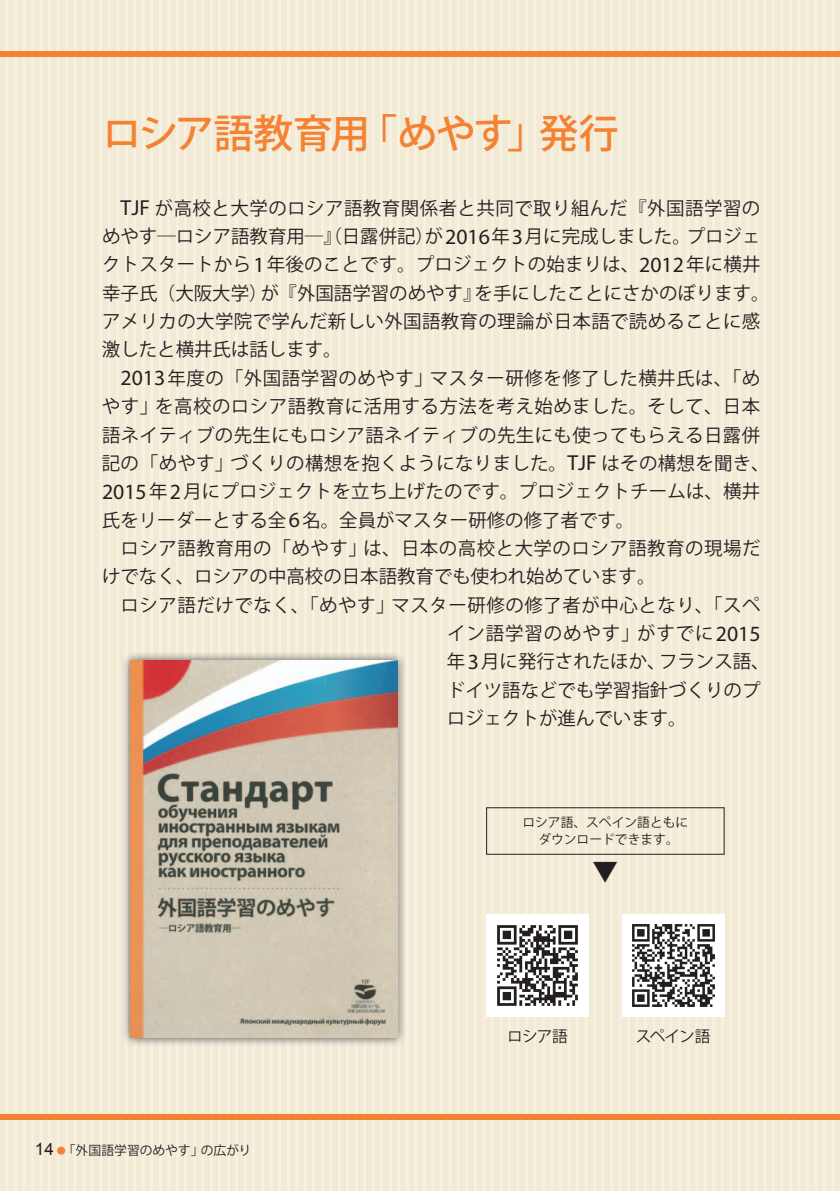
<style>
.page{position:relative;width:840px;height:1191px;background:#fff}
.page>*{position:absolute;margin:0;border:0;box-sizing:border-box;transform-origin:0 0}
.t1{font:500 39.6px "Koz Go Pro";letter-spacing:-.035em;color:#f48232}
.t2{font:25.6px "Koz Go Pro";color:#231f20}
.t3{font:18.4px/28.4px "Koz Go Pro";letter-spacing:.015em;color:#231f20}
.t4{font:15.6px "Koz Go Pro";letter-spacing:-.05em;color:#231f20}
.t5{font:12.8px/17px "Koz Go Pro";color:#231f20;text-align:center}
.s1{font-family:"Myriad Pro";font-size:21.8px}
.s2{font-family:"Arial";font-size:17px}
.s3{font-size:9px;color:#f48232}
</style>
<div class="page">
<div style="left:0;top:0;width:839px;height:1191px;background:#f1ebd6"></div>
<hr style="left:6px;top:0;width:3px;height:1191px;background:#f9f0e2">
<hr style="left:14px;top:0;width:3px;height:1191px;background:#f9f0e2">
<hr style="left:23px;top:0;width:3px;height:1191px;background:#f9f0e2">
<hr style="left:31px;top:0;width:3px;height:1191px;background:#f9f0e2">
<hr style="left:40px;top:0;width:3px;height:1191px;background:#f9f0e2">
<hr style="left:48px;top:0;width:3px;height:1191px;background:#f9f0e2">
<hr style="left:57px;top:0;width:3px;height:1191px;background:#f9f0e2">
<hr style="left:65px;top:0;width:3px;height:1191px;background:#f9f0e2">
<hr style="left:74px;top:0;width:3px;height:1191px;background:#f9f0e2">
<hr style="left:82px;top:0;width:3px;height:1191px;background:#f9f0e2">
<hr style="left:91px;top:0;width:3px;height:1191px;background:#f9f0e2">
<hr style="left:99px;top:0;width:3px;height:1191px;background:#f9f0e2">
<hr style="left:108px;top:0;width:3px;height:1191px;background:#f9f0e2">
<hr style="left:116px;top:0;width:3px;height:1191px;background:#f9f0e2">
<hr style="left:125px;top:0;width:3px;height:1191px;background:#f9f0e2">
<hr style="left:133px;top:0;width:3px;height:1191px;background:#f9f0e2">
<hr style="left:142px;top:0;width:3px;height:1191px;background:#f9f0e2">
<hr style="left:150px;top:0;width:3px;height:1191px;background:#f9f0e2">
<hr style="left:159px;top:0;width:3px;height:1191px;background:#f9f0e2">
<hr style="left:167px;top:0;width:3px;height:1191px;background:#f9f0e2">
<hr style="left:176px;top:0;width:3px;height:1191px;background:#f9f0e2">
<hr style="left:184px;top:0;width:3px;height:1191px;background:#f9f0e2">
<hr style="left:193px;top:0;width:3px;height:1191px;background:#f9f0e2">
<hr style="left:201px;top:0;width:3px;height:1191px;background:#f9f0e2">
<hr style="left:210px;top:0;width:3px;height:1191px;background:#f9f0e2">
<hr style="left:218px;top:0;width:3px;height:1191px;background:#f9f0e2">
<hr style="left:227px;top:0;width:3px;height:1191px;background:#f9f0e2">
<hr style="left:235px;top:0;width:3px;height:1191px;background:#f9f0e2">
<hr style="left:244px;top:0;width:3px;height:1191px;background:#f9f0e2">
<hr style="left:252px;top:0;width:3px;height:1191px;background:#f9f0e2">
<hr style="left:261px;top:0;width:3px;height:1191px;background:#f9f0e2">
<hr style="left:269px;top:0;width:3px;height:1191px;background:#f9f0e2">
<hr style="left:278px;top:0;width:3px;height:1191px;background:#f9f0e2">
<hr style="left:286px;top:0;width:3px;height:1191px;background:#f9f0e2">
<hr style="left:295px;top:0;width:3px;height:1191px;background:#f9f0e2">
<hr style="left:303px;top:0;width:3px;height:1191px;background:#f9f0e2">
<hr style="left:312px;top:0;width:3px;height:1191px;background:#f9f0e2">
<hr style="left:320px;top:0;width:3px;height:1191px;background:#f9f0e2">
<hr style="left:329px;top:0;width:3px;height:1191px;background:#f9f0e2">
<hr style="left:337px;top:0;width:3px;height:1191px;background:#f9f0e2">
<hr style="left:346px;top:0;width:3px;height:1191px;background:#f9f0e2">
<hr style="left:354px;top:0;width:3px;height:1191px;background:#f9f0e2">
<hr style="left:363px;top:0;width:3px;height:1191px;background:#f9f0e2">
<hr style="left:371px;top:0;width:3px;height:1191px;background:#f9f0e2">
<hr style="left:380px;top:0;width:3px;height:1191px;background:#f9f0e2">
<hr style="left:388px;top:0;width:3px;height:1191px;background:#f9f0e2">
<hr style="left:397px;top:0;width:3px;height:1191px;background:#f9f0e2">
<hr style="left:405px;top:0;width:3px;height:1191px;background:#f9f0e2">
<hr style="left:414px;top:0;width:3px;height:1191px;background:#f9f0e2">
<hr style="left:422px;top:0;width:3px;height:1191px;background:#f9f0e2">
<hr style="left:431px;top:0;width:3px;height:1191px;background:#f9f0e2">
<hr style="left:439px;top:0;width:3px;height:1191px;background:#f9f0e2">
<hr style="left:448px;top:0;width:3px;height:1191px;background:#f9f0e2">
<hr style="left:456px;top:0;width:3px;height:1191px;background:#f9f0e2">
<hr style="left:465px;top:0;width:3px;height:1191px;background:#f9f0e2">
<hr style="left:473px;top:0;width:3px;height:1191px;background:#f9f0e2">
<hr style="left:482px;top:0;width:3px;height:1191px;background:#f9f0e2">
<hr style="left:490px;top:0;width:3px;height:1191px;background:#f9f0e2">
<hr style="left:499px;top:0;width:3px;height:1191px;background:#f9f0e2">
<hr style="left:507px;top:0;width:3px;height:1191px;background:#f9f0e2">
<hr style="left:516px;top:0;width:3px;height:1191px;background:#f9f0e2">
<hr style="left:524px;top:0;width:3px;height:1191px;background:#f9f0e2">
<hr style="left:533px;top:0;width:3px;height:1191px;background:#f9f0e2">
<hr style="left:541px;top:0;width:3px;height:1191px;background:#f9f0e2">
<hr style="left:550px;top:0;width:3px;height:1191px;background:#f9f0e2">
<hr style="left:558px;top:0;width:3px;height:1191px;background:#f9f0e2">
<hr style="left:567px;top:0;width:3px;height:1191px;background:#f9f0e2">
<hr style="left:575px;top:0;width:3px;height:1191px;background:#f9f0e2">
<hr style="left:584px;top:0;width:3px;height:1191px;background:#f9f0e2">
<hr style="left:592px;top:0;width:3px;height:1191px;background:#f9f0e2">
<hr style="left:601px;top:0;width:3px;height:1191px;background:#f9f0e2">
<hr style="left:609px;top:0;width:3px;height:1191px;background:#f9f0e2">
<hr style="left:618px;top:0;width:3px;height:1191px;background:#f9f0e2">
<hr style="left:626px;top:0;width:3px;height:1191px;background:#f9f0e2">
<hr style="left:635px;top:0;width:3px;height:1191px;background:#f9f0e2">
<hr style="left:643px;top:0;width:3px;height:1191px;background:#f9f0e2">
<hr style="left:652px;top:0;width:3px;height:1191px;background:#f9f0e2">
<hr style="left:660px;top:0;width:3px;height:1191px;background:#f9f0e2">
<hr style="left:669px;top:0;width:3px;height:1191px;background:#f9f0e2">
<hr style="left:677px;top:0;width:3px;height:1191px;background:#f9f0e2">
<hr style="left:686px;top:0;width:3px;height:1191px;background:#f9f0e2">
<hr style="left:694px;top:0;width:3px;height:1191px;background:#f9f0e2">
<hr style="left:703px;top:0;width:3px;height:1191px;background:#f9f0e2">
<hr style="left:711px;top:0;width:3px;height:1191px;background:#f9f0e2">
<hr style="left:720px;top:0;width:3px;height:1191px;background:#f9f0e2">
<hr style="left:729px;top:0;width:2px;height:1191px;background:#f9f0e2">
<hr style="left:737px;top:0;width:3px;height:1191px;background:#f9f0e2">
<hr style="left:746px;top:0;width:2px;height:1191px;background:#f9f0e2">
<hr style="left:754px;top:0;width:3px;height:1191px;background:#f9f0e2">
<hr style="left:763px;top:0;width:2px;height:1191px;background:#f9f0e2">
<hr style="left:771px;top:0;width:3px;height:1191px;background:#f9f0e2">
<hr style="left:780px;top:0;width:2px;height:1191px;background:#f9f0e2">
<hr style="left:788px;top:0;width:3px;height:1191px;background:#f9f0e2">
<hr style="left:797px;top:0;width:2px;height:1191px;background:#f9f0e2">
<hr style="left:805px;top:0;width:3px;height:1191px;background:#f9f0e2">
<hr style="left:814px;top:0;width:2px;height:1191px;background:#f9f0e2">
<hr style="left:822px;top:0;width:3px;height:1191px;background:#f9f0e2">
<hr style="left:831px;top:0;width:2px;height:1191px;background:#f9f0e2">
<div style="left:0;top:51px;width:839px;height:6px;background:#f48232"></div>
<div style="left:0;top:1114px;width:839px;height:6px;background:#f48232"></div>
<img style="left:123px;top:651px;width:282px;height:396px">
<img style="left:125px;top:651px;width:3px;height:396px">
<img style="left:133px;top:651px;width:3px;height:396px">
<img style="left:142px;top:651px;width:3px;height:396px">
<img style="left:150px;top:651px;width:3px;height:396px">
<img style="left:159px;top:651px;width:3px;height:396px">
<img style="left:167px;top:651px;width:3px;height:396px">
<img style="left:176px;top:651px;width:3px;height:396px">
<img style="left:184px;top:651px;width:3px;height:396px">
<img style="left:193px;top:651px;width:3px;height:396px">
<img style="left:201px;top:651px;width:3px;height:396px">
<img style="left:210px;top:651px;width:3px;height:396px">
<img style="left:218px;top:651px;width:3px;height:396px">
<img style="left:227px;top:651px;width:3px;height:396px">
<img style="left:235px;top:651px;width:3px;height:396px">
<img style="left:244px;top:651px;width:3px;height:396px">
<img style="left:252px;top:651px;width:3px;height:396px">
<img style="left:261px;top:651px;width:3px;height:396px">
<img style="left:269px;top:651px;width:3px;height:396px">
<img style="left:278px;top:651px;width:3px;height:396px">
<img style="left:286px;top:651px;width:3px;height:396px">
<img style="left:295px;top:651px;width:3px;height:396px">
<img style="left:303px;top:651px;width:3px;height:396px">
<img style="left:312px;top:651px;width:3px;height:396px">
<img style="left:320px;top:651px;width:3px;height:396px">
<img style="left:329px;top:651px;width:3px;height:396px">
<img style="left:337px;top:651px;width:3px;height:396px">
<img style="left:346px;top:651px;width:3px;height:396px">
<img style="left:354px;top:651px;width:3px;height:396px">
<img style="left:363px;top:651px;width:3px;height:396px">
<img style="left:371px;top:651px;width:3px;height:396px">
<img style="left:380px;top:651px;width:3px;height:396px">
<img style="left:388px;top:651px;width:3px;height:396px">
<img style="left:397px;top:651px;width:3px;height:396px">
<img style="left:130px;top:661px;width:267px;height:376px">
<img style="left:486px;top:914px;width:102px;height:102px">
<img style="left:622px;top:914px;width:101px;height:102px">
<div style="left:486px;top:807px;width:238px;height:47px;border:1px solid #231f20"></div>
<h1 class="t1" style="left:102px;top:108px;width:517px">ロシア語教育用「めやす」発行</h1>
<p class="t3" style="left:102px;top:194px;width:669px;text-indent:19px"><span class="s1">TJF</span> が高校と大学のロシア語教育関係者と共同で取り組んだ『外国語学習のめやす―ロシア語教育用―』（日露併記）が<span class="s1">2016</span>年<span class="s1">3</span>月に完成しました。プロジェクトスタートから<span class="s1">1</span>年後のことです。プロジェクトの始まりは、<span class="s1">2012</span>年に横井幸子氏（大阪大学）が『外国語学習のめやす』を手にしたことにさかのぼります。アメリカの大学院で学んだ新しい外国語教育の理論が日本語で読めることに感激したと横井氏は話します。</p>
<p class="t3" style="left:102px;top:364px;width:669px;text-indent:19px"><span class="s1">2013</span>年度の「外国語学習のめやす」マスター研修を修了した横井氏は、「めやす」を高校のロシア語教育に活用する方法を考え始めました。そして、日本語ネイティブの先生にもロシア語ネイティブの先生にも使ってもらえる日露併記の「めやす」づくりの構想を抱くようになりました。<span class="s1">TJF</span> はその構想を聞き、<span class="s1">2015</span>年<span class="s1">2</span>月にプロジェクトを立ち上げたのです。プロジェクトチームは、横井氏をリーダーとする全<span class="s1">6</span>名。全員がマスター研修の修了者です。</p>
<p class="t3" style="left:102px;top:534px;width:659px;text-indent:19px">ロシア語教育用の「めやす」は、日本の高校と大学のロシア語教育の現場だけでなく、ロシアの中高校の日本語教育でも使われ始めています。</p>
<p class="t3" style="left:446px;top:591px;width:324px;text-indent:-326px">ロシア語だけでなく、「めやす」マスター研修の修了者が中心となり、「スペイン語学習のめやす」がすでに<span class="s1">2015</span>年<span class="s1">3</span>月に発行されたほか、フランス語、ドイツ語などでも学習指針づくりのプロジェクトが進んでいます。</p>
<p class="t5" style="left:522px;top:814px;width:167px">ロシア語、スペイン語ともにダウンロードできます。</p>
<h2 class="t2" style="left:592px;top:855px;width:27px">▼</h2>
<p class="t5" style="left:35px;top:1142px;width:217px"><span class="s2">14</span> <span class="s3">●</span>「外国語学習のめやす」の広がり</p>
<p class="t4" style="left:507px;top:1026px;width:62px">ロシア語</p>
<p class="t4" style="left:635px;top:1026px;width:76px">スペイン語</p>
</div>
